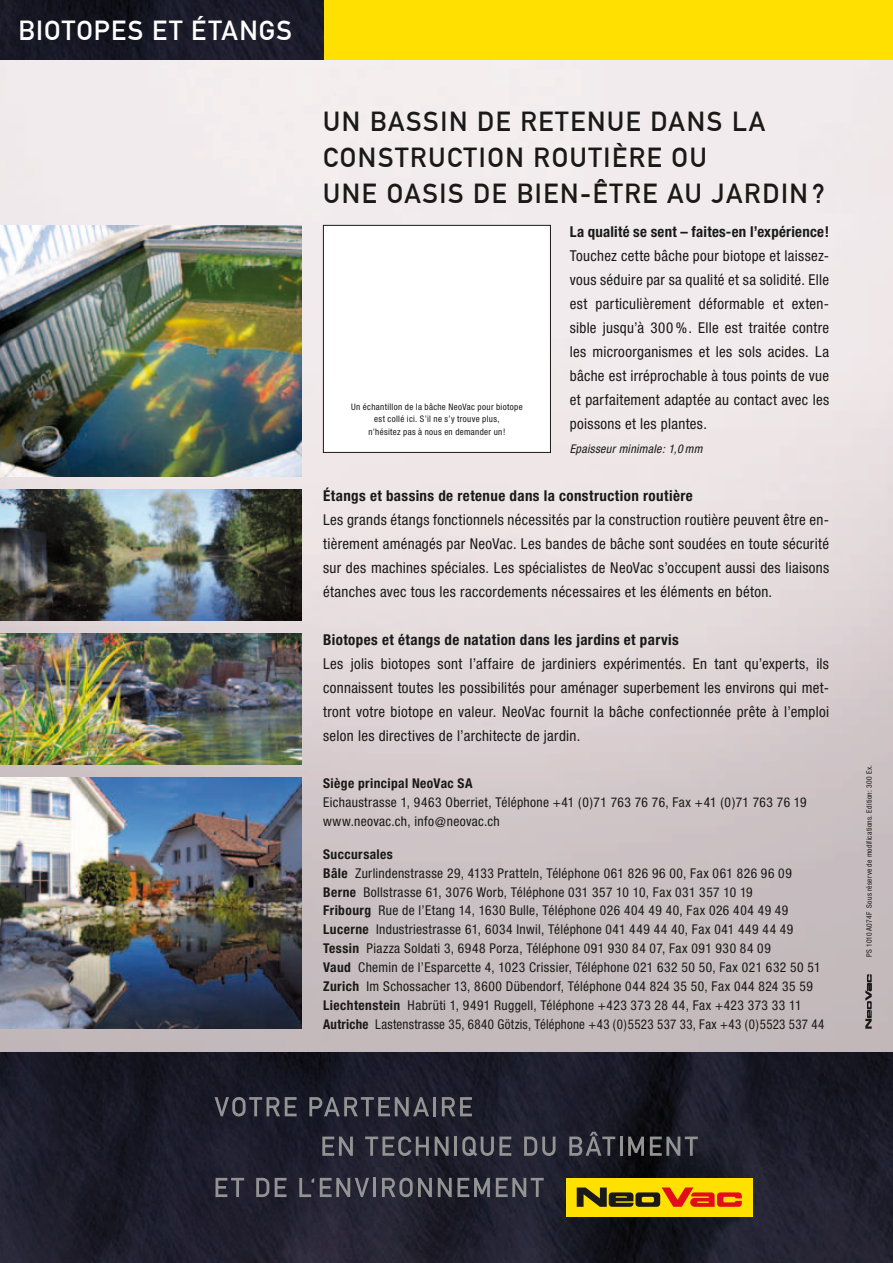
<style>
.page{position:relative;width:893px;height:1263px;background:#fff}
.page>*{position:absolute;margin:0;border:0;box-sizing:border-box;transform-origin:0 0}
.t1{font:27px "DIN Mittelschrift";letter-spacing:.06em;color:#1a1918}
.t2{font:27px "DIN Mittelschrift";letter-spacing:.04em;color:#fff}
.t3{font:condensed 15px/24px "Helvetica Neue";letter-spacing:.02em;color:#1a1918;text-align:justify}
.t4{font:700 condensed 15px "Helvetica Neue";letter-spacing:.025em;color:#1a1918}
.t5{font:condensed 13.5px/18.9px "Helvetica Neue";letter-spacing:.025em;color:#1a1918}
.t6{font:700 condensed 13.5px "Helvetica Neue";letter-spacing:.03em;color:#1a1918}
.t7{font:italic condensed 12px "Helvetica Neue";letter-spacing:.025em;color:#1a1918}
.t8{font:condensed 9px/12.8px "Helvetica Neue";letter-spacing:.035em;color:#1a1918;text-align:center}
.t9{font:condensed 7.5px "Helvetica Neue";letter-spacing:.04em;color:#1a1918}
.s1{font-weight:700}
</style>
<div class="page">
<img style="left:0;top:60px;width:893px;height:993px">
<img style="left:0;top:1053px;width:893px;height:210px">
<div style="left:0;top:0;width:893px;height:60px;background:#ffe000"></div>
<div style="left:566px;top:1178px;width:187px;height:38px;background:#ffe100"></div>
<svg style="left:577px;top:1187px;width:165px;height:20px"></svg>
<svg style="left:215px;top:1097px;width:82px;height:19px;background:#44454e"></svg>
<svg style="left:309px;top:1097px;width:120px;height:19px;background:#474750"></svg>
<hr style="left:433px;top:1097px;width:3px;height:19px;background:#939393">
<svg style="left:442px;top:1097px;width:30px;height:19px"></svg>
<svg style="left:322px;top:1136px;width:31px;height:20px"></svg>
<svg style="left:365px;top:1136px;width:64px;height:20px"></svg>
<svg style="left:435px;top:1136px;width:14px;height:20px"></svg>
<hr style="left:454px;top:1136px;width:3px;height:20px;background:#939393">
<svg style="left:462px;top:1136px;width:49px;height:20px"></svg>
<svg style="left:524px;top:1136px;width:31px;height:20px"></svg>
<svg style="left:569px;top:1132px;width:46px;height:24px"></svg>
<hr style="left:620px;top:1136px;width:2px;height:20px;background:#939393">
<svg style="left:628px;top:1136px;width:16px;height:20px"></svg>
<svg style="left:650px;top:1136px;width:48px;height:20px"></svg>
<svg style="left:216px;top:1178px;width:28px;height:19px"></svg>
<svg style="left:256px;top:1178px;width:13px;height:19px"></svg>
<svg style="left:275px;top:1178px;width:12px;height:19px"></svg>
<svg style="left:299px;top:1178px;width:15px;height:19px"></svg>
<svg style="left:320px;top:1178px;width:49px;height:19px"></svg>
<hr style="left:373px;top:1178px;width:3px;height:19px;background:#939393">
<svg style="left:382px;top:1178px;width:50px;height:19px"></svg>
<svg style="left:438px;top:1178px;width:52px;height:19px"></svg>
<svg style="left:496px;top:1178px;width:48px;height:19px"></svg>
<svg style="left:865px;top:974px;width:7px;height:55px"></svg>
<img style="left:0;top:0;width:323px;height:60px">
<div style="left:323px;top:225px;width:227px;height:227px;background:#fff"></div>
<div style="left:323px;top:225px;width:228px;height:228px;border:1px solid #1a1918"></div>
<img style="left:0;top:489px;width:302px;height:132px">
<img style="left:0;top:633px;width:302px;height:132px">
<img style="left:0;top:777px;width:302px;height:252px">
<img style="left:0;top:225px;width:302px;height:252px">
<h1 class="t2" style="left:19px;top:15px;width:275px">BIOTOPES ET ÉTANGS</h1>
<h1 class="t1" style="left:323px;top:105px;width:64px">UN BASSIN</h1>
<h1 class="t1" style="left:477px;top:105px;width:79px">DE RETEN</h1>
<h1 class="t1" style="left:607px;top:105px;width:81px">UE DANS</h1>
<h1 class="t1" style="left:732px;top:105px;width:35px">LA</h1>
<h1 class="t1" style="left:323px;top:141px;width:35px">CONST</h1>
<h1 class="t1" style="left:410px;top:141px;width:69px">RUCTION</h1>
<h1 class="t1" style="left:534px;top:141px;width:175px">ROUTI ÈRE OU</h1>
<h1 class="t1" style="left:323px;top:177px;width:80px">UNE OASIS</h1>
<h1 class="t1" style="left:473px;top:177px;width:59px">DE BIEN</h1>
<h1 class="t1" style="left:580px;top:177px;width:246px">-ÊTRE AU JARDIN ?</h1>
<p class="t4" style="left:570px;top:222px;width:261px">La qualité se sent – faites-en l’expérience!</p>
<p class="t3" style="left:570px;top:243px;width:261px">Touchez cette bâche pour biotope et laissez&shy;vous séduire par sa qualité et sa solidité. Elle est particulièrement déformable et exten&shy;sible jusqu’à 300 %. Elle est traitée contre les microorganismes et les sols acides. La bâche est irréprochable à tous points de vue et parfaitement adaptée au contact avec les poissons et les plantes.</p>
<p class="t7" style="left:570px;top:441px;width:134px">Epaisseur minimale: 1,0 mm</p>
<p class="t4" style="left:323px;top:486px;width:371px">Étangs et bassins de retenue dans la construction routière</p>
<p class="t3" style="left:323px;top:507px;width:507px">Les grands étangs fonctionnels nécessités par la construction routière peuvent être en&shy;tièrement aménagés par NeoVac. Les bandes de bâche sont soudées en toute sécurité sur des machines spéciales. Les spécialistes de NeoVac s’occupent aussi des liaisons étanches avec tous les raccordements nécessaires et les éléments en béton.</p>
<p class="t4" style="left:323px;top:630px;width:357px">Biotopes et étangs de natation dans les jardins et parvis</p>
<p class="t3" style="left:323px;top:651px;width:508px">Les jolis biotopes sont l’affaire de jardiniers expérimentés. En tant qu’experts, ils connaissent toutes les possibilités pour aménager superbement les environs qui met&shy;tront votre biotope en valeur. NeoVac fournit la bâche confectionnée prête à l’emploi selon les directives de l’architecte de jardin.</p>
<p class="t8" style="left:351px;top:400px;width:173px">Un échantillon de la bâche NeoVac pour biotope est collé ici. S’il ne s’y trouve plus,<br>n’hésitez pas à nous en demander un!</p>
<p class="t6" style="left:323px;top:775px;width:151px">Siège principal NeoVac SA</p>
<p class="t5" style="left:323px;top:793px;width:485px">Eichaustrasse 1, 9463 Oberriet, Téléphone +41 (0)71 763 76 76, Fax +41 (0)71 763 76 19 www.neovac.ch, info@neovac.ch</p>
<p class="t5" style="left:323px;top:844px;width:503px"><span class="s1">Succursales<br>Bâle</span> Zurlindenstrasse 29, 4133 Pratteln, Téléphone 061 826 96 00, Fax 061 826 96 09<br><span class="s1">Berne</span> Bollstrasse 61, 3076 Worb, Téléphone 031 357 10 10, Fax 031 357 10 19<br><span class="s1">Fribourg</span> Rue de l’Etang 14, 1630 Bulle, Téléphone 026 404 49 40, Fax 026 404 49 49<br><span class="s1">Lucerne</span> Industriestrasse 61, 6034 Inwil, Téléphone 041 449 44 40, Fax 041 449 44 49<br><span class="s1">Tessin</span> Piazza Soldati 3, 6948 Porza, Téléphone 091 930 84 07, Fax 091 930 84 09<br><span class="s1">Vaud</span> Chemin de l’Esparcette 4, 1023 Crissier, Téléphone 021 632 50 50, Fax 021 632 50 51<br><span class="s1">Zurich</span> Im Schossacher 13, 8600 Dübendorf, Téléphone 044 824 35 50, Fax 044 824 35 59<br><span class="s1">Liechtenstein</span> Habrüti 1, 9491 Ruggell, Téléphone +423 373 28 44, Fax +423 373 33 11<br><span class="s1">Autriche</span> Lastenstrasse 35, 6840 Götzis, Téléphone +43 (0)5523 537 33, Fax +43 (0)5523 537 44</p>
<p class="t9" style="left:865px;top:957px;width:193px;rotate:-90deg">PS 1010 A074F Sous réserve de modifications. Edition: 300 Ex.</p>
</div>
